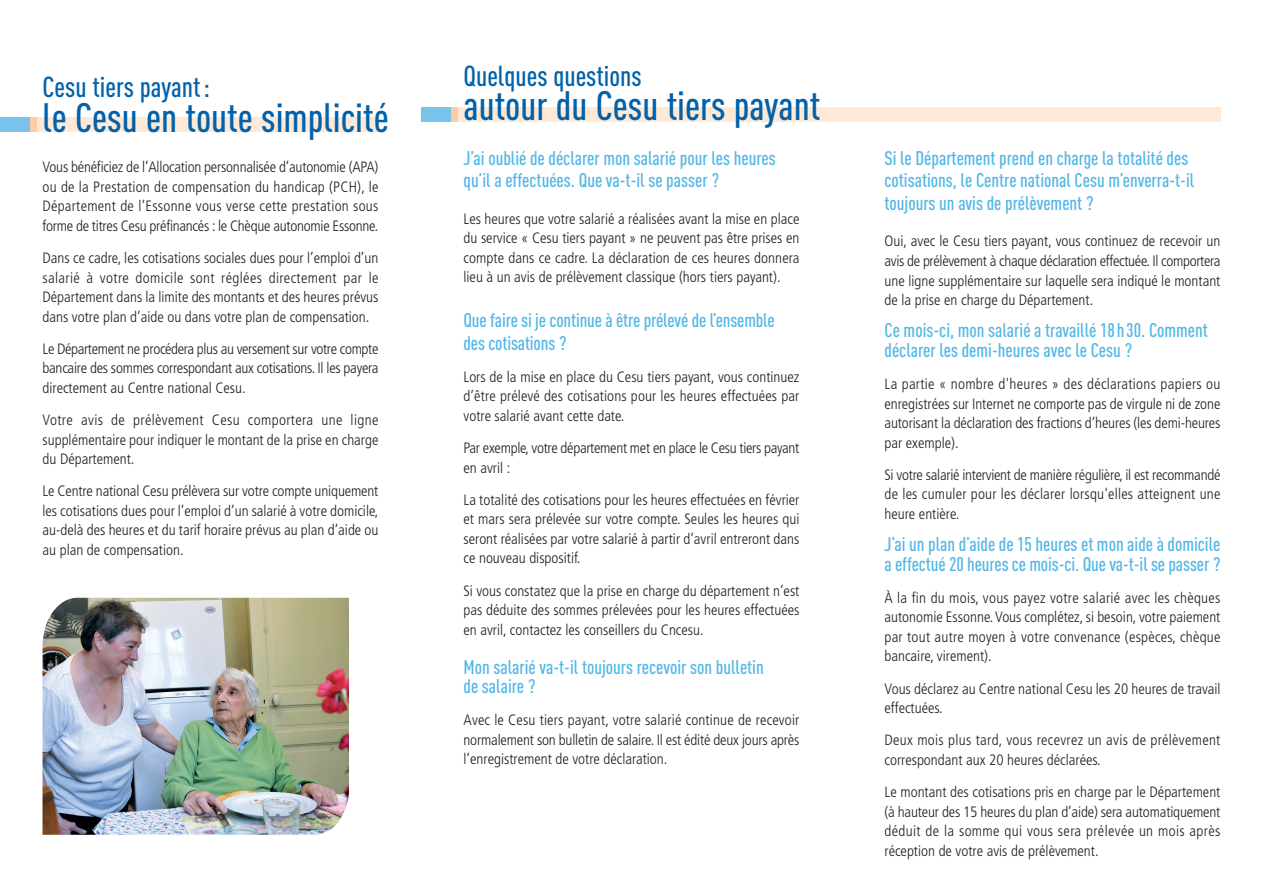
<style>
.page{position:relative;width:1263px;height:893px;background:#fff}
.page>*{position:absolute;margin:0;border:0;box-sizing:border-box;transform-origin:0 0}
.t1{font:500 condensed 40.5px "DINOT";color:#0161aa}
.t2{font:500 condensed 28.5px "DINOT";color:#0161aa}
.t3{font:500 condensed 19.5px/22.5px "DINOT";color:#52b6e7}
.t4{font:300 condensed 15px/19.5px "Frutiger LT Std";color:#231f20;text-align:justify}
.t5{font:300 condensed 15px/19.5px "Frutiger LT Std";letter-spacing:.02em;color:#231f20}
.t6{font:300 condensed 15px/19.5px "Frutiger LT Std";letter-spacing:-.02em;color:#231f20}
</style>
<div class="page">
<div style="left:0;top:117px;width:30px;height:14px;background:#79c2eb"></div>
<div style="left:37px;top:117px;width:341px;height:14px;background:#fee9d6"></div>
<div style="left:30px;top:117px;width:7px;height:14px;background:#fccca5"></div>
<div style="left:421px;top:107px;width:30px;height:14px;background:#79c2eb"></div>
<div style="left:458px;top:107px;width:762px;height:14px;background:#fee9d6"></div>
<div style="left:451px;top:107px;width:7px;height:14px;background:#fccca5"></div>
<img style="left:43px;top:598px;width:306px;height:237px">
<h2 class="t2" style="left:43px;top:77px;width:169px">Cesu tiers payant:</h2>
<h1 class="t1" style="left:43px;top:103px;width:348px">le Cesu en toute simplicité</h1>
<p class="t4" style="left:43px;top:158px;width:337px">Vous bénéficiez de l’Allocation personnalisée d’autonomie (APA) ou de la Prestation de compensation du handicap (PCH), le Département de l’Essonne vous verse cette prestation sous forme de titres Cesu préfinancés : le Chèque autonomie Essonne.</p>
<p class="t4" style="left:43px;top:249px;width:337px">Dans ce cadre, les cotisations sociales dues pour l’emploi d’un salarié à votre domicile sont réglées directement par le Département dans la limite des montants et des heures prévus dans votre plan d’aide ou dans votre plan de compensation.</p>
<p class="t4" style="left:43px;top:340px;width:337px">Le Département ne procédera plus au versement sur votre compte bancaire des sommes correspondant aux cotisations. Il les payera directement au Centre national Cesu.</p>
<p class="t4" style="left:43px;top:411px;width:337px">Votre avis de prélèvement Cesu comportera une ligne supplémentaire pour indiquer le montant de la prise en charge du Département.</p>
<p class="t4" style="left:43px;top:483px;width:337px">Le Centre national Cesu prélèvera sur votre compte uniquement les cotisations dues pour l’emploi d’un salarié à votre domicile, au-delà des heures et du tarif horaire prévus au plan d’aide ou au plan de compensation.</p>
<h2 class="t2" style="left:463px;top:65px;width:180px">Quelques questions</h2>
<h1 class="t1" style="left:463px;top:91px;width:358px">autour du Cesu tiers payant</h1>
<h3 class="t3" style="left:463px;top:148px;width:314px">J’ai oublié de déclarer mon salarié pour les heures qu’il a effectuées. Que va-t-il se passer ?</h3>
<p class="t4" style="left:463px;top:210px;width:337px">Les heures que votre salarié a réalisées avant la mise en place du service « Cesu tiers payant » ne peuvent pas être prises en compte dans ce cadre. La déclaration de ces heures donnera lieu à un avis de prélèvement classique (hors tiers payant).</p>
<h3 class="t3" style="left:463px;top:311px;width:313px">Que faire si je continue à être prélevé de l’ensemble des cotisations ?</h3>
<p class="t4" style="left:463px;top:368px;width:337px">Lors de la mise en place du Cesu tiers payant, vous continuez d’être prélevé des cotisations pour les heures effectuées par votre salarié avant cette date.</p>
<p class="t6" style="left:463px;top:439px;width:337px">Par exemple, votre département met en place le Cesu tiers payant en avril :</p>
<p class="t4" style="left:463px;top:491px;width:337px">La totalité des cotisations pour les heures effectuées en février et mars sera prélevée sur votre compte. Seules les heures qui seront réalisées par votre salarié à partir d’avril entreront dans ce nouveau dispositif.</p>
<p class="t4" style="left:463px;top:582px;width:337px">Si vous constatez que la prise en charge du département n’est pas déduite des sommes prélevées pour les heures effectuées en avril, contactez les conseillers du Cncesu.</p>
<h3 class="t3" style="left:463px;top:659px;width:302px;line-height:19.5px">Mon salarié va-t-il toujours recevoir son bulletin de salaire ?</h3>
<p class="t4" style="left:463px;top:712px;width:337px">Avec le Cesu tiers payant, votre salarié continue de recevoir normalement son bulletin de salaire. Il est édité deux jours après l’enregistrement de votre déclaration.</p>
<h3 class="t3" style="left:884px;top:149px;width:311px">Si le Département prend en charge la totalité des cotisations, le Centre national Cesu m’enverra-t-il toujours un avis de prélèvement ?</h3>
<p class="t4" style="left:884px;top:233px;width:337px">Oui, avec le Cesu tiers payant, vous continuez de recevoir un avis de prélèvement à chaque déclaration effectuée. Il comportera une ligne supplémentaire sur laquelle sera indiqué le montant de la prise en charge du Département.</p>
<h3 class="t3" style="left:884px;top:322px;width:325px;line-height:19.5px">Ce mois-ci, mon salarié a travaillé 18h30. Comment déclarer les demi-heures avec le Cesu ?</h3>
<p class="t4" style="left:884px;top:375px;width:337px">La partie « nombre d'heures » des déclarations papiers ou enregistrées sur Internet ne comporte pas de virgule ni de zone autorisant la déclaration des fractions d’heures (les demi-heures par exemple).</p>
<p class="t4" style="left:884px;top:466px;width:337px">Si votre salarié intervient de manière régulière, il est recommandé de les cumuler pour les déclarer lorsqu'elles atteignent une heure entière.</p>
<h3 class="t3" style="left:884px;top:536px;width:337px;line-height:19.5px">J’ai un plan d’aide de 15 heures et mon aide à domicile a effectué 20 heures ce mois-ci. Que va-t-il se passer ?</h3>
<p class="t4" style="left:884px;top:589px;width:337px">À la fin du mois, vous payez votre salarié avec les chèques autonomie Essonne.Vous complétez, si besoin, votre paiement par tout autre moyen à votre convenance (espèces, chèque bancaire, virement).</p>
<p class="t4" style="left:884px;top:680px;width:337px">Vous déclarez au Centre national Cesu les 20 heures de travail effectuées.</p>
<p class="t5" style="left:884px;top:732px;width:337px">Deux mois plus tard, vous recevrez un avis de prélèvement correspondant aux 20 heures déclarées.</p>
<p class="t4" style="left:884px;top:783px;width:337px">Le montant des cotisations pris en charge par le Département (à hauteur des 15 heures du plan d’aide) sera automatiquement déduit de la somme qui vous sera prélevée un mois après réception de votre avis de prélèvement.</p>
</div>
